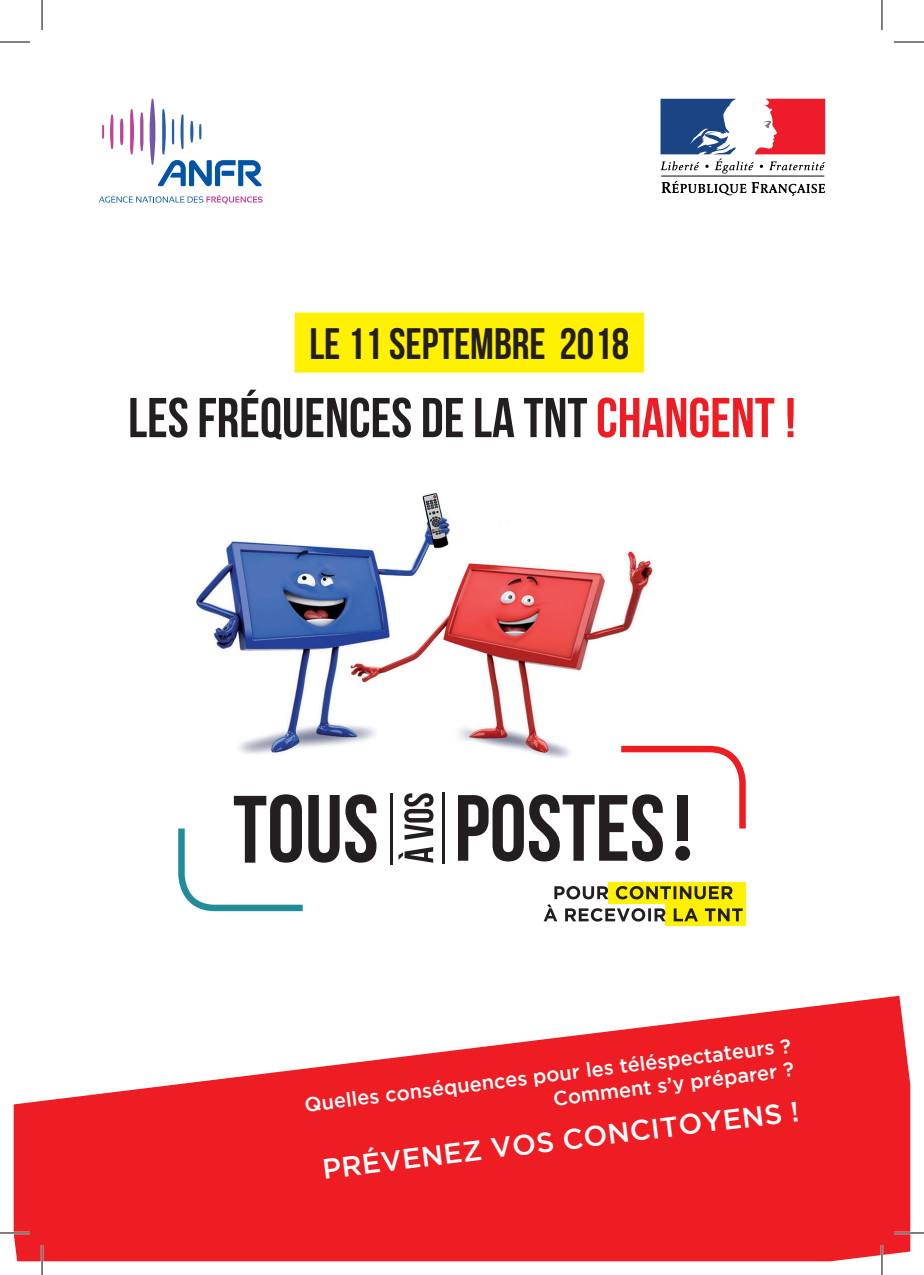
<style>
.page{position:relative;width:924px;height:1275px;background:#fff}
.page>*{position:absolute;margin:0;border:0;box-sizing:border-box;transform-origin:0 0}
.t1{font:56px "Bebas Neue";color:#231f20}
.t2{font:44px "Bebas Neue";color:#231f20}
.t3{font:500 28px "Gotham";color:#fff}
.t4{font:500 20px/24px "Gotham";color:#fff;text-align:right}
.s1{color:#ee1d23}
</style>
<div class="page">
<svg style="left:660px;top:99px;width:164px;height:97px"></svg>
<svg style="left:99px;top:195px;width:163px;height:9px"></svg>
<svg style="left:140px;top:112px;width:3px;height:39px"></svg>
<svg style="left:120px;top:119px;width:3px;height:26px"></svg>
<svg style="left:130px;top:109px;width:4px;height:45px"></svg>
<svg style="left:110px;top:115px;width:3px;height:34px"></svg>
<svg style="left:102px;top:125px;width:2px;height:14px"></svg>
<svg style="left:149px;top:99px;width:113px;height:87px"></svg>
<div style="left:294px;top:312px;width:349px;height:60px;background:#fff101"></div>
<svg style="left:14px;top:995px;width:895px;height:266px;fill:#ee1d23"></svg>
<img style="left:196px;top:493px;width:460px;height:261px">
<svg style="left:345px;top:794px;width:31px;height:68px"></svg>
<hr style="left:390px;top:793px;width:2px;height:71px;background:#231f20">
<hr style="left:442px;top:793px;width:2px;height:71px;background:#231f20">
<svg style="left:398px;top:847px;width:35px;height:15px"></svg>
<svg style="left:404px;top:793px;width:29px;height:46px"></svg>
<svg style="left:178px;top:794px;width:161px;height:118px"></svg>
<svg style="left:458px;top:742px;width:288px;height:119px"></svg>
<div style="left:608px;top:882px;width:137px;height:21px;background:#fff101"></div>
<div style="left:665px;top:903px;width:80px;height:22px;background:#fff101"></div>
<svg style="left:543px;top:886px;width:199px;height:35px"></svg>
<hr style="left:0;top:1231px;width:30px;height:3px;background:#fff">
<hr style="left:893px;top:1231px;width:30px;height:3px;background:#fff">
<hr style="left:41px;top:1245px;width:2px;height:30px;background:#fff">
<hr style="left:880px;top:1245px;width:2px;height:30px;background:#fff">
<hr style="left:0;top:42px;width:30px;height:1px;background:#000">
<hr style="left:893px;top:42px;width:30px;height:1px;background:#000">
<hr style="left:0;top:1232px;width:30px;height:1px;background:#000">
<hr style="left:893px;top:1232px;width:30px;height:1px;background:#000">
<hr style="left:42px;top:0;width:1px;height:30px;background:#000">
<hr style="left:42px;top:1245px;width:1px;height:30px;background:#000">
<hr style="left:881px;top:0;width:1px;height:30px;background:#000">
<hr style="left:881px;top:1245px;width:1px;height:30px;background:#000">
<p class="t2" style="left:309px;top:319px;width:321px">LE 11 SEPTEMBRE 2018</p>
<p class="t1" style="left:128px;top:387px;width:669px">LES FRÉQUENCES DE LA TNT <span class="s1">CHANGENT !</span></p>
<p class="t4" style="left:303px;top:1092px;width:491px;rotate:-7deg">Quelles conséquences pour les téléspectateurs ?<br>Comment s’y préparer ?</p>
<p class="t3" style="left:320px;top:1153px;width:481px;rotate:-7deg">PRÉVENEZ VOS CONCITOYENS !</p>
</div>
